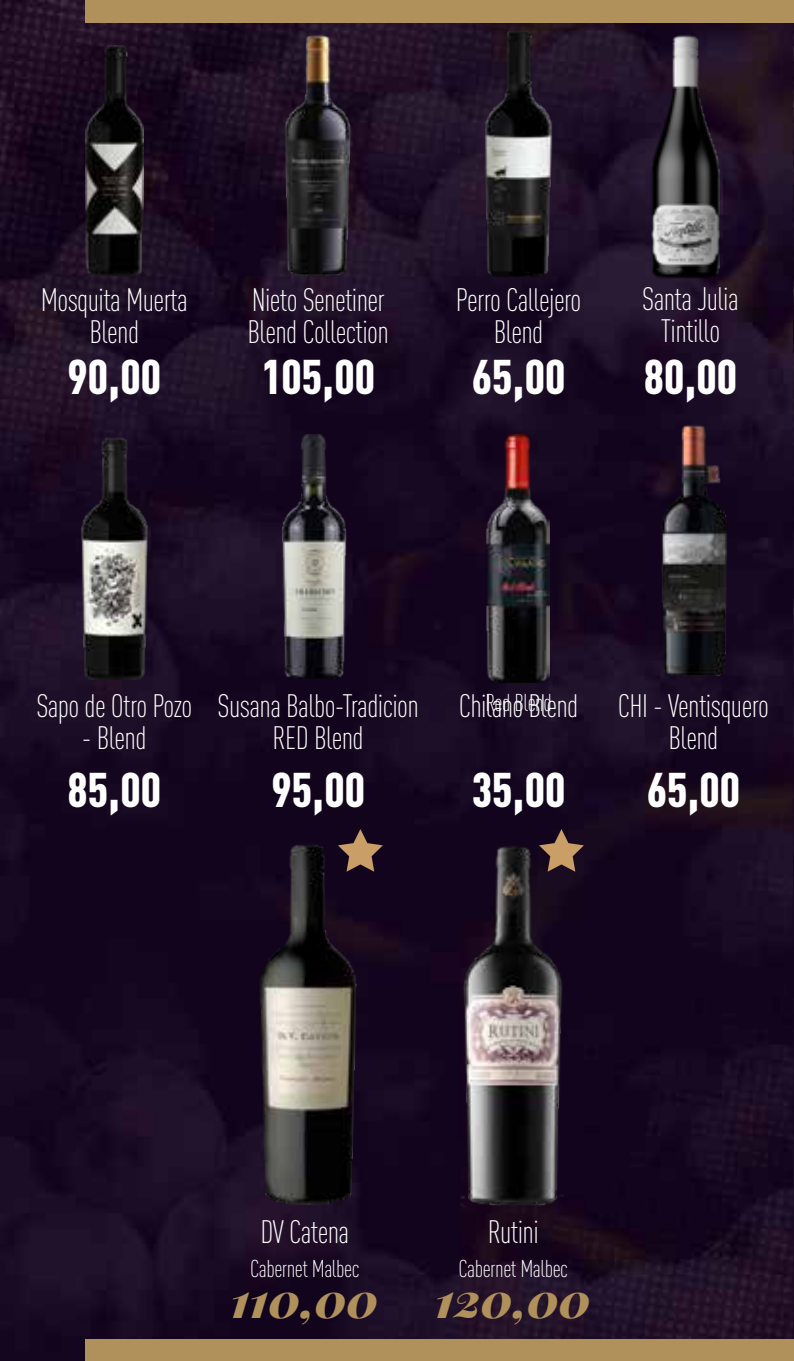
<style>
.page{position:relative;width:794px;height:1361px;background:#fff}
.page>*{position:absolute;margin:0;border:0;box-sizing:border-box;transform-origin:0 0}
.t1{font:900 48px "DIN Cond";color:#fff}
.t2{font:italic 900 48px "Playfair Display";color:#b0905b}
.t3{font:300 32px/32px "DIN Cond";letter-spacing:-.02em;color:#fff;text-align:center}
.t4{font:300 24px "DIN Cond";letter-spacing:-.02em;color:#fff}
</style>
<div class="page">
<img style="left:0;top:0;width:794px;height:1360px">
<div style="left:85px;top:1339px;width:709px;height:22px;background:#b0905b"></div>
<div style="left:85px;top:0;width:709px;height:23px;background:#b0905b"></div>
<img style="left:78px;top:437px;width:72px;height:242px">
<img style="left:481px;top:27px;width:75px;height:251px">
<img style="left:86px;top:45px;width:58px;height:231px">
<img style="left:485px;top:435px;width:65px;height:247px">
<img style="left:657px;top:419px;width:73px;height:262px">
<img style="left:251px;top:841px;width:108px;height:363px">
<img style="left:459px;top:835px;width:108px;height:372px">
<img style="left:649px;top:33px;width:73px;height:246px">
<img style="left:282px;top:30px;width:72px;height:253px">
<img style="left:276px;top:434px;width:82px;height:244px">
<svg style="left:338px;top:829px;width:45px;height:42px;background:#61463c"></svg>
<svg style="left:539px;top:829px;width:45px;height:42px;background:#63483d"></svg>
<p class="t3" style="left:41px;top:283px;width:149px">Mosquita Muerta<br>Blend</p>
<h1 class="t1" style="left:68px;top:347px;width:95px">90,00</h1>
<p class="t3" style="left:248px;top:283px;width:143px;text-align:left">Nieto Senetiner<br>Blend Collection</p>
<h1 class="t1" style="left:261px;top:347px;width:115px">105,00</h1>
<p class="t3" style="left:456px;top:283px;width:127px">Perro Callejero<br>Blend</p>
<h1 class="t1" style="left:472px;top:347px;width:95px">65,00</h1>
<p class="t3" style="left:642px;top:283px;width:98px">Santa Julia<br>Tintillo</p>
<h1 class="t1" style="left:643px;top:347px;width:95px">80,00</h1>
<p class="t3" style="left:36px;top:690px;width:157px">Sapo de Otro Pozo</p>
<p class="t3" style="left:82px;top:722px;width:66px">- Blend</p>
<h1 class="t1" style="left:68px;top:759px;width:95px">85,00</h1>
<p class="t3" style="left:218px;top:690px;width:203px">Susana Balbo-Tradicion<br>RED Blend</p>
<h1 class="t1" style="left:271px;top:759px;width:95px">95,00</h1>
<p class="t4" style="left:485px;top:689px;width:68px">Red Blend</p>
<p class="t3" style="left:618px;top:690px;width:152px">CHI - Ventisquero<br>Blend</p>
<h1 class="t1" style="left:646px;top:759px;width:95px">65,00</h1>
<p class="t3" style="left:459px;top:690px;width:121px">Chilano Blend</p>
<h1 class="t1" style="left:472px;top:759px;width:95px">35,00</h1>
<p class="t3" style="left:260px;top:1216px;width:90px">DV Catena</p>
<p class="t3" style="left:488px;top:1216px;width:52px">Rutini</p>
<p class="t4" style="left:250px;top:1254px;width:111px">Cabernet Malbec</p>
<p class="t4" style="left:458px;top:1254px;width:111px">Cabernet Malbec</p>
<h1 class="t2" style="left:231px;top:1267px;width:361px">110,00 120,00</h1>
</div>
